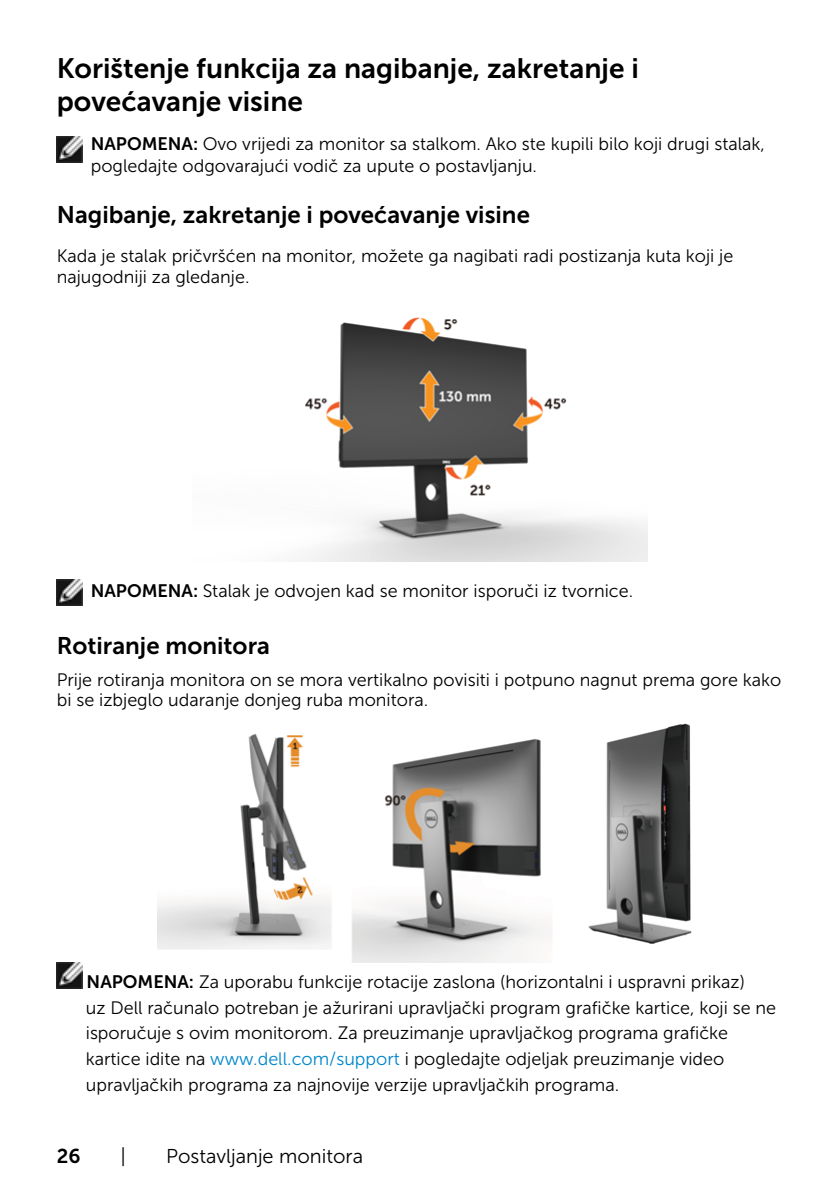
<style>
.page{position:relative;width:840px;height:1191px;background:#fff}
.page>*{position:absolute;margin:0;border:0;box-sizing:border-box;transform-origin:0 0}
.t1{font:28px/33.6px "Museo Sans For Dell 700";color:#000}
.t2{font:24px "Museo Sans For Dell 700";color:#000}
.t3{font:20px "Museo Sans For Dell 300";color:#000}
.t4{font:20px "Museo Sans For Dell 700";color:#000}
.t5{font:18px/25.6px "Museo Sans For Dell 300";color:#000}
.s1{font-family:"Museo Sans For Dell 700"}
.s2{color:#0087cb}
</style>
<div class="page">
<img style="left:302px;top:317px;width:345px;height:244px">
<img style="left:157px;top:723px;width:535px;height:239px">
<img style="left:57px;top:962px;width:25px;height:26px">
<img style="left:57px;top:137px;width:25px;height:25px">
<img style="left:57px;top:579px;width:25px;height:26px">
<h1 class="t1" style="left:57px;top:51px;width:583px">Korištenje funkcija za nagibanje, zakretanje i povećavanje visine</h1>
<p class="t5" style="left:91px;top:133px;width:675px;line-height:21.6px"><span class="s1">NAPOMENA:</span> Ovo vrijedi za monitor sa stalkom. Ako ste kupili bilo koji drugi stalak, pogledajte odgovarajući vodič za upute o postavljanju.</p>
<h2 class="t2" style="left:57px;top:201px;width:474px">Nagibanje, zakretanje i povećavanje visine</h2>
<p class="t5" style="left:57px;top:245px;width:677px;line-height:21.6px">Kada je stalak pričvršćen na monitor, možete ga nagibati radi postizanja kuta koji je najugodniji za gledanje.</p>
<p class="t5" style="left:91px;top:578px;width:543px"><span class="s1">NAPOMENA:</span> Stalak je odvojen kad se monitor isporuči iz tvornice.</p>
<h2 class="t2" style="left:57px;top:633px;width:214px">Rotiranje monitora</h2>
<p class="t5" style="left:57px;top:669px;width:725px;line-height:20px">Prije rotiranja monitora on se mora vertikalno povisiti i potpuno nagnut prema gore kako bi se izbjeglo udaranje donjeg ruba monitora.</p>
<p class="t5" style="left:86px;top:969px;width:691px"><span class="s1">NAPOMENA:</span> Za uporabu funkcije rotacije zaslona (horizontalni i uspravni prikaz)<br>uz Dell računalo potreban je ažurirani upravljački program grafičke kartice, koji se ne isporučuje s ovim monitorom. Za preuzimanje upravljačkog programa grafičke kartice idite na <span class="s2">www.dell.com/support</span> i pogledajte odjeljak preuzimanje video upravljačkih programa za najnovije verzije upravljačkih programa.</p>
<p class="t4" style="left:57px;top:1144px;width:25px">26</p>
<p class="t3" style="left:120px;top:1145px;width:7px">|</p>
<p class="t3" style="left:166px;top:1145px;width:198px">Postavljanje monitora</p>
</div>
